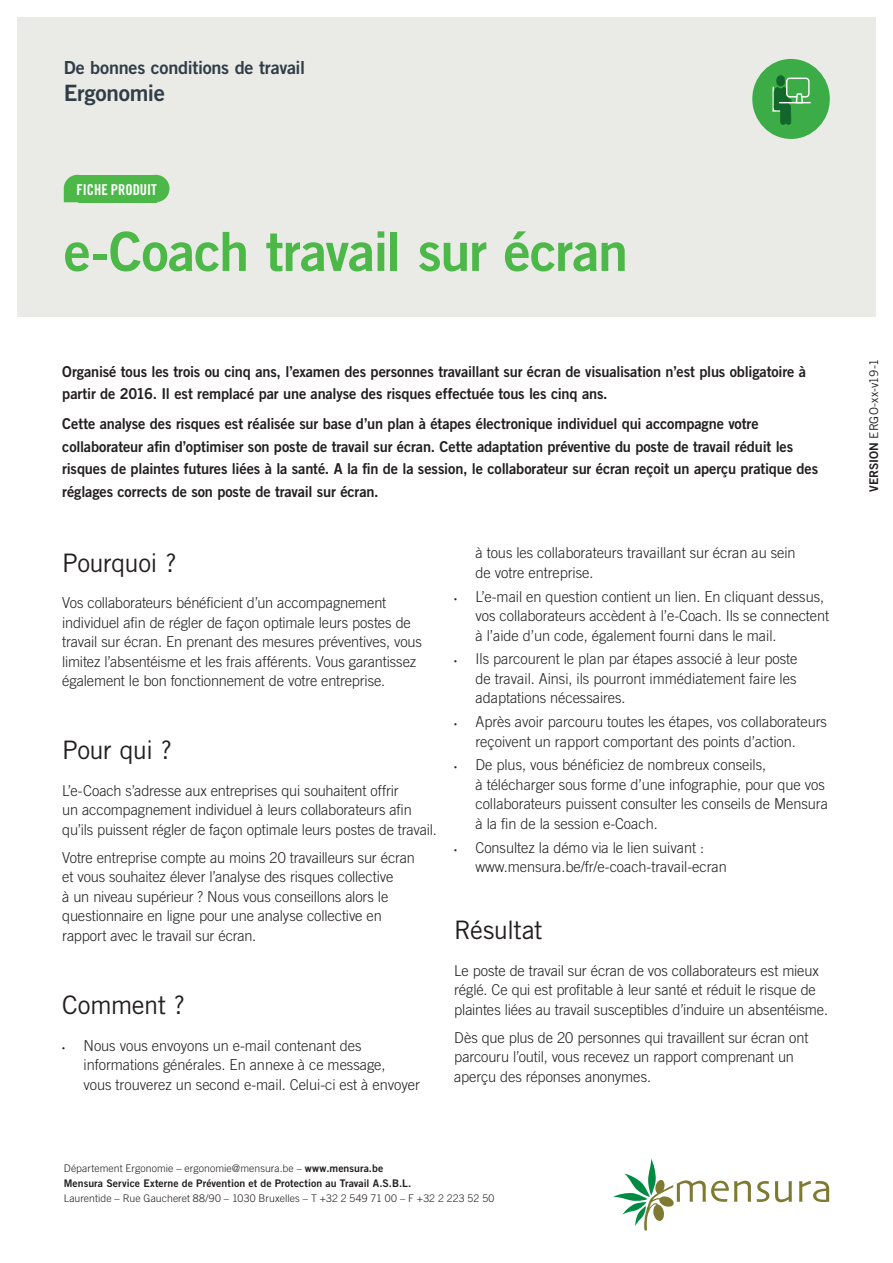
<style>
.page{position:relative;width:893px;height:1263px;background:#fff}
.page>*{position:absolute;margin:0;border:0;box-sizing:border-box;transform-origin:0 0}
.t1{font:54px "Trade Gothic LT Bold Two";letter-spacing:-.02em;color:#4cb848}
.t2{font:25.5px "Trade Gothic LT";letter-spacing:-.02em;color:#231f20}
.t3{font:22.5px "Trade Gothic LT Bold Two";letter-spacing:-.015em;color:#303d47}
.t4{font:18px "Trade Gothic LT Bold Two";letter-spacing:-.015em;color:#303d47}
.t5{font:300 15px/19.5px "Trade Gothic LT";letter-spacing:-.005em;color:#231f20}
.t6{font:15px/22.5px "Trade Gothic LT Bold Two";letter-spacing:-.01em;color:#231f20}
.t7{font:15px "Trade Gothic LT Bold Cond Twenty";letter-spacing:-.005em;color:#fff}
.t8{font:12px "Trade Gothic LT";letter-spacing:-.005em;color:#231f20}
.t9{font:300 10.5px "Trade Gothic LT";letter-spacing:.01em;color:#231f20}
.t10{font:10.5px "Trade Gothic LT Bold Two";letter-spacing:.005em;color:#231f20}
.s1{font-family:"Myriad Pro";font-weight:400;font-size:10.5px}
.s2{font-family:"Trade Gothic LT Bold Two";font-weight:400}
.s3{font-family:"Trade Gothic LT Bold Two"}
</style>
<div class="page">
<div style="left:17px;top:17px;width:859px;height:299px;background:#eaeae7"></div>
<div style="left:752px;top:59px;width:78px;height:80px;background:#3cac46;border-radius:50%"></div>
<svg style="left:772px;top:75px;width:38px;height:50px"></svg>
<hr style="left:779px;top:102px;width:32px;height:1px;background:#fff">
<svg style="left:757px;top:1181px;width:12px;height:21px"></svg>
<svg style="left:775px;top:1181px;width:17px;height:21px"></svg>
<svg style="left:799px;top:1181px;width:30px;height:21px"></svg>
<svg style="left:613px;top:1158px;width:138px;height:72px"></svg>
<svg style="left:64px;top:175px;width:14px;height:27px"></svg>
<div style="left:142px;top:175px;width:27px;height:27px;background:#4cb848;border-radius:50%"></div>
<div style="left:78px;top:175px;width:78px;height:27px;background:#4cb848"></div>
<p class="t4" style="left:64px;top:57px;width:243px">De bonnes conditions de travail</p>
<h3 class="t3" style="left:64px;top:79px;width:103px">Ergonomie</h3>
<p class="t7" style="left:76px;top:180px;width:82px">FICHE PRODUIT</p>
<h1 class="t1" style="left:64px;top:218px;width:566px">e-Coach travail sur écran</h1>
<p class="t6" style="left:62px;top:360px;width:745px">Organisé tous les trois ou cinq ans, l’examen des personnes travaillant sur écran de visualisation n’est plus obligatoire à partir de 2016. Il est remplacé par une analyse des risques effectuée tous les cinq ans.</p>
<p class="t6" style="left:62px;top:412px;width:757px">Cette analyse des risques est réalisée sur base d’un plan à étapes électronique individuel qui accompagne votre collaborateur afin d’optimiser son poste de travail sur écran. Cette adaptation préventive du poste de travail réduit les risques de plaintes futures liées à la santé. A la fin de la session, le collaborateur sur écran reçoit un aperçu pratique des réglages corrects de son poste de travail sur écran.</p>
<h2 class="t2" style="left:62px;top:547px;width:116px">Pourquoi ?</h2>
<p class="t5" style="left:62px;top:593px;width:361px">Vos collaborateurs bénéficient d’un accompagnement individuel afin de régler de façon optimale leurs postes de travail sur écran. En prenant des mesures préventives, vous limitez l’absentéisme et les frais afférents. Vous garantissez également le bon fonctionnement de votre entreprise.</p>
<h2 class="t2" style="left:62px;top:735px;width:111px">Pour qui ?</h2>
<p class="t5" style="left:62px;top:780px;width:376px">L’e-Coach s’adresse aux entreprises qui souhaitent offrir<br>un accompagnement individuel à leurs collaborateurs afin qu’ils puissent régler de façon optimale leurs postes de travail.</p>
<p class="t5" style="left:62px;top:847px;width:354px">Votre entreprise compte au moins 20 travailleurs sur écran et vous souhaitez élever l’analyse des risques collective<br>à un niveau supérieur ? Nous vous conseillons alors le questionnaire en ligne pour une analyse collective en rapport avec le travail sur écran.</p>
<h2 class="t2" style="left:62px;top:990px;width:124px">Comment ?</h2>
<p class="t5" style="left:84px;top:1035px;width:338px;text-indent:-21px"><span class="s1">•</span> Nous vous envoyons un e-mail contenant des informations générales. En annexe à ce message,<br>vous trouverez un second e-mail. Celui-ci est à envoyer</p>
<p class="t5" style="left:475px;top:543px;width:322px">à tous les collaborateurs travaillant sur écran au sein de votre entreprise.</p>
<p class="t5" style="left:475px;top:586px;width:355px;text-indent:-21px"><span class="s1">•</span> L’e-mail en question contient un lien. En cliquant dessus, vos collaborateurs accèdent à l’e-Coach. Ils se connectent à l’aide d’un code, également fourni dans le mail.</p>
<p class="t5" style="left:475px;top:649px;width:323px;text-align:justify;text-indent:-21px"><span class="s1">•</span> Ils parcourent le plan par étapes associé à leur poste de travail. Ainsi, ils pourront immédiatement faire les adaptations nécessaires.</p>
<p class="t5" style="left:475px;top:712px;width:353px;text-indent:-21px"><span class="s1">•</span> Après avoir parcouru toutes les étapes, vos collaborateurs reçoivent un rapport comportant des points d’action.</p>
<p class="t5" style="left:475px;top:755px;width:354px;text-indent:-21px"><span class="s1">•</span> De plus, vous bénéficiez de nombreux conseils,<br>à télécharger sous forme d’une infographie, pour que vos collaborateurs puissent consulter les conseils de Mensura à la fin de la session e-Coach.</p>
<p class="t5" style="left:475px;top:837px;width:253px;text-indent:-21px"><span class="s1">•</span> Consultez la démo via le lien suivant : www.mensura.be/fr/e-coach-travail-ecran</p>
<h2 class="t2" style="left:454px;top:915px;width:90px">Résultat</h2>
<p class="t5" style="left:454px;top:960px;width:375px">Le poste de travail sur écran de vos collaborateurs est mieux réglé. Ce qui est profitable à leur santé et réduit le risque de plaintes liées au travail susceptibles d’induire un absentéisme.</p>
<p class="t5" style="left:454px;top:1027px;width:356px">Dès que plus de 20 personnes qui travaillent sur écran ont parcouru l’outil, vous recevez un rapport comprenant un aperçu des réponses anonymes.</p>
<p class="t9" style="left:64px;top:1162px;width:321px">Département Ergonomie – ergonomie@mensura.be – <span class="s2">www.mensura.be</span></p>
<p class="t10" style="left:64px;top:1176px;width:349px">Mensura Service Externe de Prévention et de Protection au Travail A.S.B.L.</p>
<p class="t9" style="left:64px;top:1192px;width:432px">Laurentide – Rue Gaucheret 88/90 – 1030 Bruxelles – T +32 2 549 71 00 – F +32 2 223 52 50</p>
<p class="t8" style="left:867px;top:492px;width:135px;rotate:-90deg"><span class="s3">VERSION</span> ERGO-xx-v19-1</p>
</div>
